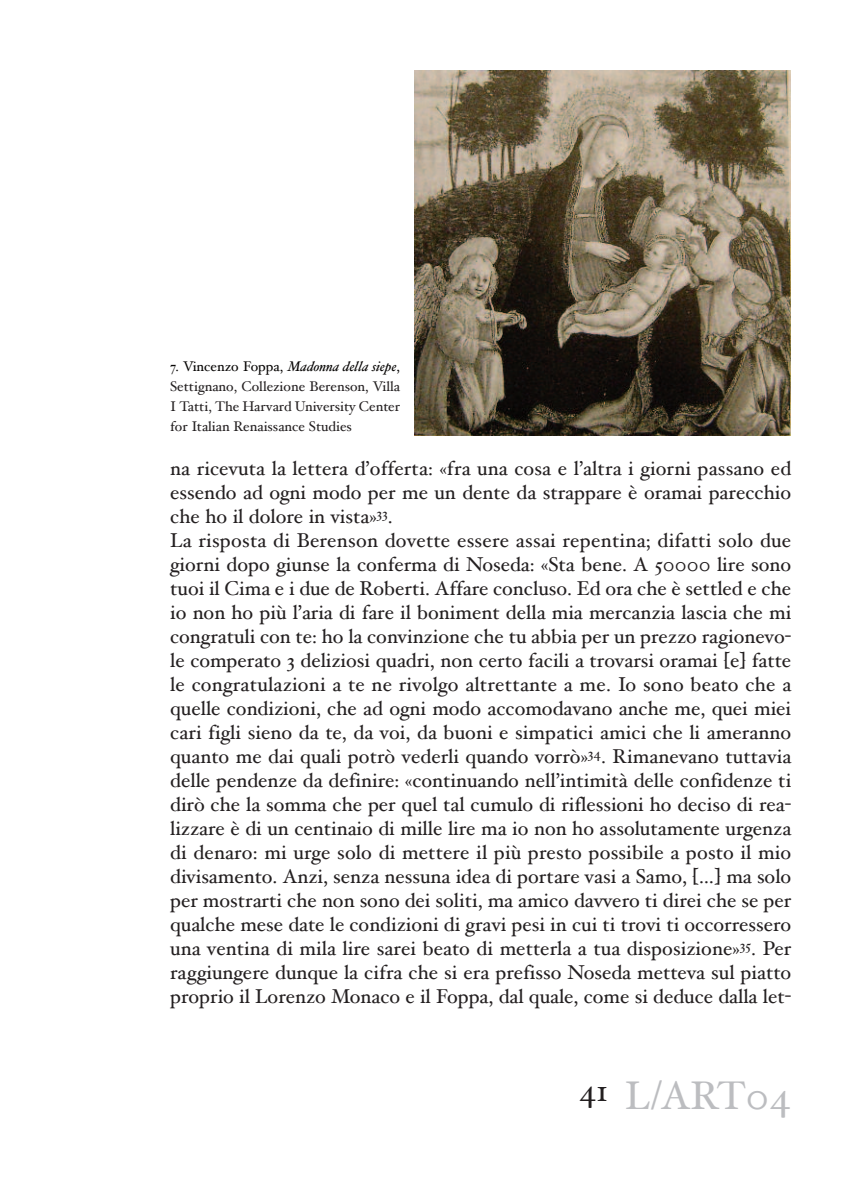
<style>
.page{position:relative;width:848px;height:1185px;background:#fff}
.page>*{position:absolute;margin:0;border:0;box-sizing:border-box;transform-origin:0 0}
.t1{font:40px "Hoefler Text";color:#bcbdc0}
.t2{font:20px/24px "Hoefler Text";color:#231f20}
.t3{font:14px/20px "Hoefler Text";letter-spacing:-.005em;color:#231f20;text-align:justify}
.s1{color:#070504}
.s2{font-style:italic;color:#070504}
</style>
<div class="page">
<img style="left:414px;top:70px;width:376px;height:366px">
<p class="t3" style="left:170px;top:358px;width:231px"><span class="s1">7. vincenzo Foppa,</span> <span class="s2">madonna della siepe</span><span class="s1">, </span>settignano, Collezione berenson, villa i tatti, the Harvard university Center for italian renaissance studies</p>
<p class="t2" style="left:170px;top:458px;width:622px">na ricevuta la lettera d’offerta: «fra una cosa e l’altra i giorni passano ed essendo ad ogni modo per me un dente da strappare è oramai parecchio che ho il dolore in vista»<sup>33</sup>.<br>la risposta di berenson dovette essere assai repentina; difatti solo due giorni dopo giunse la conferma di noseda: «sta bene. a 50000 lire sono tuoi il Cima e i due de roberti. affare concluso. ed ora che è settled e che io non ho più l’aria di fare il boniment della mia mercanzia lascia che mi congratuli con te: ho la convinzione che tu abbia per un prezzo ragionevo&shy;le comperato 3 deliziosi quadri, non certo facili a trovarsi oramai [e] fatte le congratulazioni a te ne rivolgo altrettante a me. io sono beato che a quelle condizioni, che ad ogni modo accomodavano anche me, quei miei cari figli sieno da te, da voi, da buoni e simpatici amici che li ameranno quanto me dai quali potrò vederli quando vorrò»<sup>34</sup>. rimanevano tuttavia delle pendenze da definire: «continuando nell’intimità delle confidenze ti dirò che la somma che per quel tal cumulo di riflessioni ho deciso di rea&shy;lizzare è di un centinaio di mille lire ma io non ho assolutamente urgenza di denaro: mi urge solo di mettere il più presto possibile a posto il mio divisamento. anzi, senza nessuna idea di portare vasi a samo, […] ma solo per mostrarti che non sono dei soliti, ma amico davvero ti direi che se per qualche mese date le condizioni di gravi pesi in cui ti trovi ti occorressero una ventina di mila lire sarei beato di metterla a tua disposizione»<sup>35</sup>. Per raggiungere dunque la cifra che si era prefisso noseda metteva sul piatto proprio il lorenzo Monaco e il Foppa, dal quale, come si deduce dalla let-</p>
<h1 class="t1" style="left:579px;top:1080px;width:213px"><sup>41</sup> l/art04</h1>
</div>
